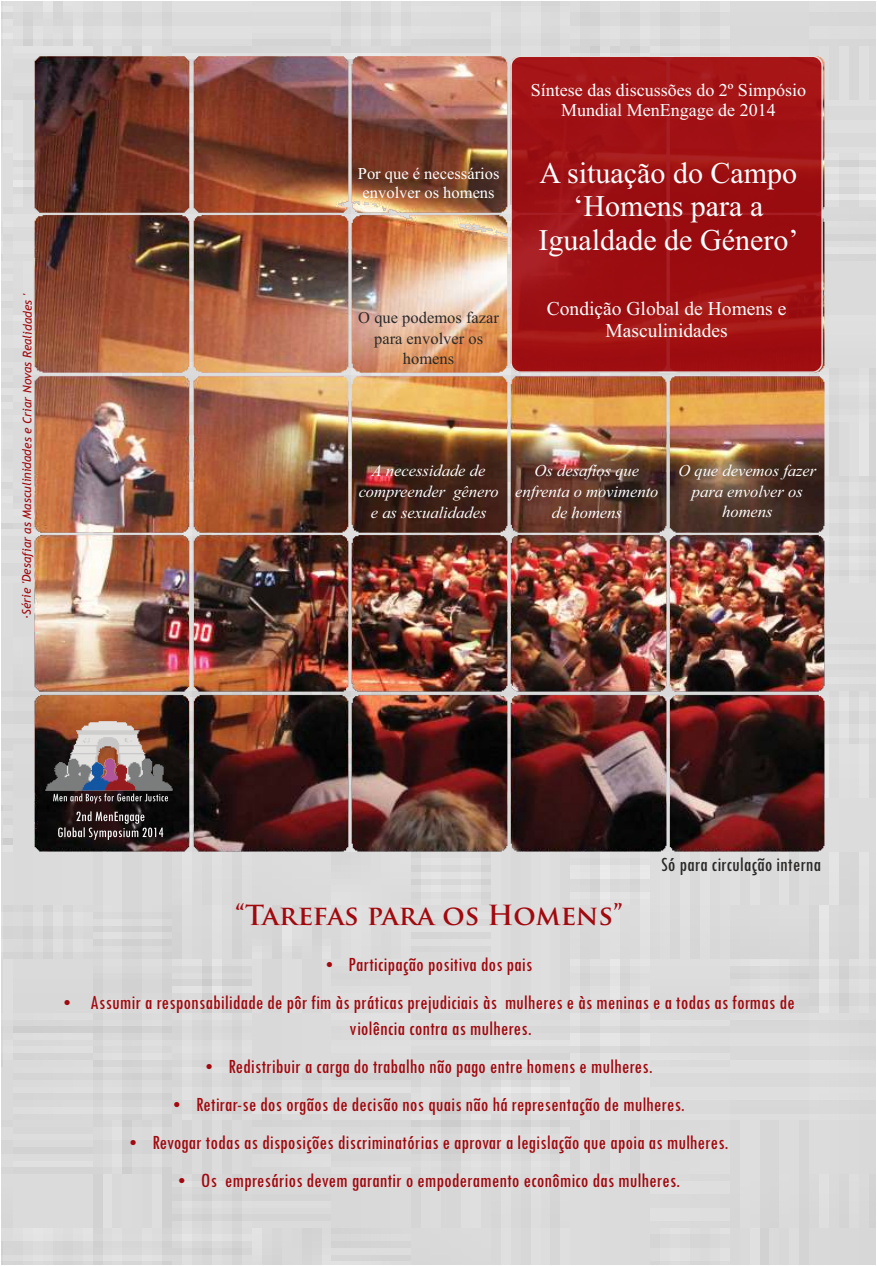
<style>
.page{position:relative;width:877px;height:1266px;background:#fff}
.page>*{position:absolute;margin:0;border:0;box-sizing:border-box;transform-origin:0 0}
.t1{font:30px/33.2px "Times New Roman";color:#fefefe;text-align:center}
.t2{font:700 27px "Trajan Pro";letter-spacing:-.005em;color:#a1090f}
.t3{font:condensed 21px/37.8px "Tw Cen";color:#a1090f;text-align:center}
.t4{font:condensed 21px "Tw Cen";color:#2b2a29}
.t5{font:19.5px/21.6px "Times New Roman";color:#fefefe;text-align:center}
.t6{font:18px/20px "Times New Roman";color:#fefefe;text-align:center}
.t7{font:italic 16.5px/20.7px "Times New Roman";color:#fefefe;text-align:center}
.t8{font:16.5px/20.7px "Times New Roman";color:#2b2a29;text-align:center}
.t9{font:16.5px/18.3px "Times New Roman";color:#fefefe}
.t10{font:italic 12px "Trebuchet MS";letter-spacing:-.005em;color:#a1090f}
</style>
<div class="page">
<div style="left:2px;top:2px;width:873px;height:1262px;background:#dbdbdb"></div>
<img style="left:20px;top:47px;width:817px;height:1056px">
<svg style="left:511px;top:56px;width:311px;height:316px;background:#a01316"></svg>
<img style="left:25px;top:720px;width:169px;height:72px">
<svg style="left:53px;top:793px;width:115px;height:10px"></svg>
<svg style="left:58px;top:811px;width:105px;height:29px;background:#433a3a"></svg>
<svg style="left:327px;top:962px;width:5px;height:5px"></svg>
<svg style="left:65px;top:1000px;width:5px;height:5px"></svg>
<svg style="left:207px;top:1064px;width:5px;height:5px"></svg>
<svg style="left:174px;top:1102px;width:5px;height:5px"></svg>
<svg style="left:131px;top:1139px;width:5px;height:6px"></svg>
<svg style="left:179px;top:1177px;width:5px;height:6px"></svg>
<p class="t10" style="left:22px;top:619px;width:327px;rotate:-90deg">· Série 'Desafiar as Masculinidades e Criar Novas Realidades '</p>
<p class="t9" style="left:358px;top:166px;width:143px">Por que é necessários envolver os homens</p>
<p class="t8" style="left:358px;top:309px;width:142px">O que podemos fazar para envolver os homens</p>
<p class="t6" style="left:531px;top:82px;width:277px">Síntese das discussões do 2º Simpósio<br>Mundial MenEngage de 2014</p>
<h1 class="t1" style="left:538px;top:159px;width:261px">A situação do Campo ‘Homens para a<br>Igualdade de Género’</h1>
<p class="t5" style="left:547px;top:300px;width:241px">Condição Global de Homens e<br>Masculinidades</p>
<p class="t7" style="left:358px;top:462px;width:141px">A necessidade de compreender gênero e as sexualidades</p>
<p class="t7" style="left:515px;top:462px;width:145px">Os desafíos que enfrenta o movimento de homens</p>
<p class="t7" style="left:678px;top:462px;width:139px">O que devemos fazer para envolver os homens</p>
<p class="t4" style="left:661px;top:857px;width:161px">Só para circulação interna</p>
<p class="t2" style="left:235px;top:905px;width:389px">“Tarefas para os Homens”</p>
<p class="t3" style="left:90px;top:947px;width:706px">Participação positiva dos pais<br>Assumir a responsabilidade de pôr fim às práticas prejudiciais às mulheres e às meninas e a todas as formas de</p>
<p class="t3" style="left:152px;top:1011px;width:577px">violência contra as mulheres.<br>Redistribuir a carga do trabalho não pago entre homens e mulheres.<br>Retirar-se dos orgãos de decisão nos quais não há representação de mulheres.<br>Revogar todas as disposições discriminatórias e aprovar a legislação que apoia as mulheres.<br>Os empresários devem garantir o empoderamento econômico das mulheres.</p>
</div>
